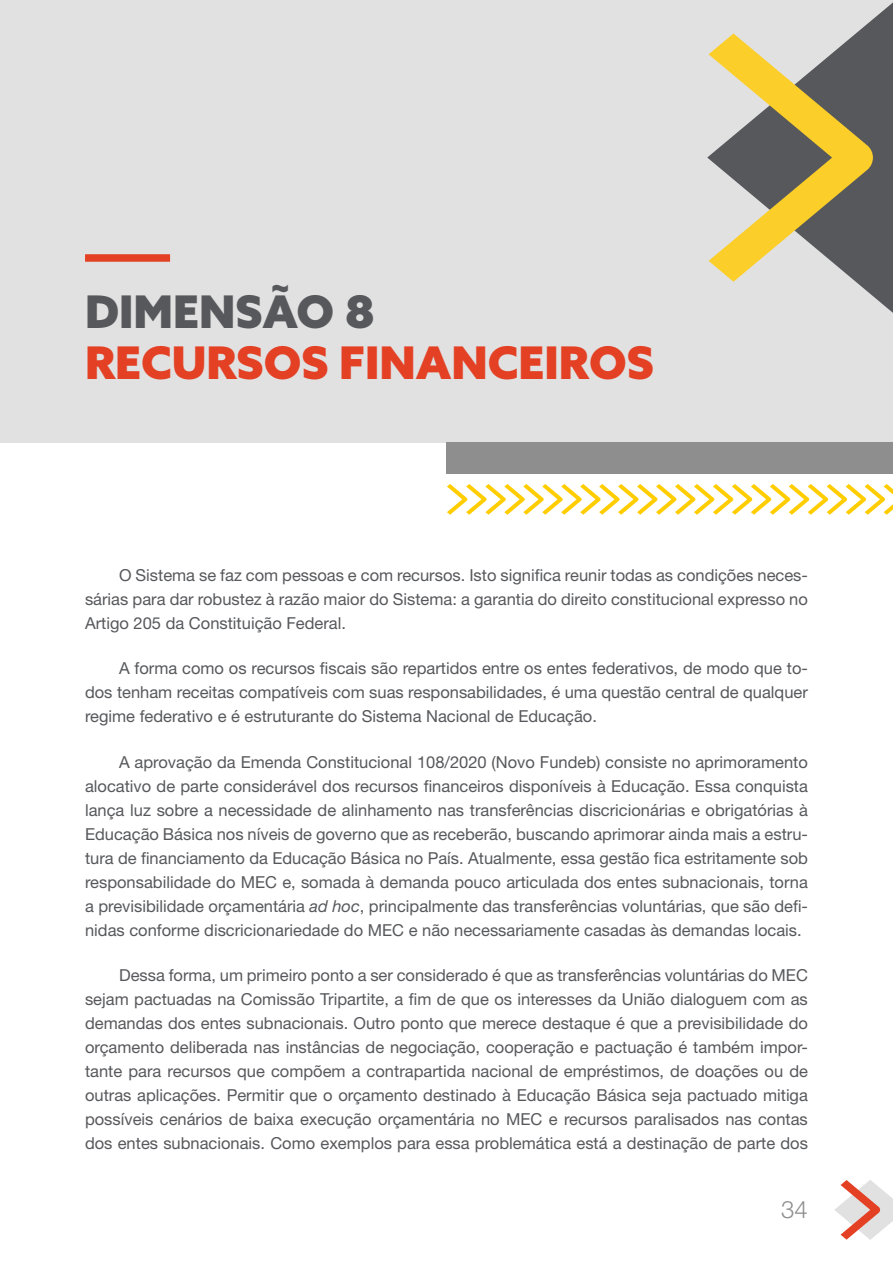
<style>
.page{position:relative;width:893px;height:1263px;background:#fff}
.page>*{position:absolute;margin:0;border:0;box-sizing:border-box;transform-origin:0 0}
.Título_capítulo_ci{font:900 45px "Azo Sans";color:#e34024}
.Título_capítulo_ci-2{font:900 45px "Azo Sans";color:#57585b}
.t1{font:300 24px "Helvetica Neue LT Std";color:#8e8e8e}
.Parágrafo{font:16.5px/24px "Helvetica Neue LT Std";color:#57585b;text-align:justify}
.s1{font-style:italic}
</style>
<div class="page">
<svg style="left:835px;top:1180px;width:58px;height:60px"></svg>
<div style="left:0;top:0;width:893px;height:442px;background:#e1e1e1"></div>
<div style="left:446px;top:442px;width:447px;height:32px;background:#8e8e8e"></div>
<svg style="left:733px;top:2px;width:160px;height:311px"></svg>
<svg style="left:170px;top:34px;width:703px;height:248px"></svg>
<svg style="left:447px;top:484px;width:446px;height:31px"></svg>
<div style="left:85px;top:254px;width:85px;height:8px;background:#e34024"></div>
<p class="Título_capítulo_ci-2" style="left:85px;top:281px;width:291px">DIMENSÃO 8</p>
<p class="Título_capítulo_ci" style="left:85px;top:332px;width:570px">RECURSOS FINANCEIROS</p>
<p class="Parágrafo" style="left:85px;top:563px;width:724px;text-indent:34px">O Sistema se faz com pessoas e com recursos. Isto significa reunir todas as condições neces&shy;sárias para dar robustez à razão maior do Sistema: a garantia do direito constitucional expresso no Artigo 205 da Constituição Federal.</p>
<p class="Parágrafo" style="left:85px;top:656px;width:724px;text-indent:34px">A forma como os recursos fiscais são repartidos entre os entes federativos, de modo que to&shy;dos tenham receitas compatíveis com suas responsabilidades, é uma questão central de qualquer regime federativo e é estruturante do Sistema Nacional de Educação.</p>
<p class="Parágrafo" style="left:85px;top:750px;width:724px;text-indent:34px">A aprovação da Emenda Constitucional 108/2020 (Novo Fundeb) consiste no aprimoramento alocativo de parte considerável dos recursos financeiros disponíveis à Educação. Essa conquista lança luz sobre a necessidade de alinhamento nas transferências discricionárias e obrigatórias à Educação Básica nos níveis de governo que as receberão, buscando aprimorar ainda mais a estru&shy;tura de financiamento da Educação Básica no País. Atualmente, essa gestão fica estritamente sob responsabilidade do MEC e, somada à demanda pouco articulada dos entes subnacionais, torna a previsibilidade orçamentária <span class="s1">ad hoc</span>, principalmente das transferências voluntárias, que são defi&shy;nidas conforme discricionariedade do MEC e não necessariamente casadas às demandas locais.</p>
<p class="Parágrafo" style="left:85px;top:963px;width:724px;text-indent:34px">Dessa forma, um primeiro ponto a ser considerado é que as transferências voluntárias do MEC sejam pactuadas na Comissão Tripartite, a fim de que os interesses da União dialoguem com as demandas dos entes subnacionais. Outro ponto que merece destaque é que a previsibilidade do orçamento deliberada nas instâncias de negociação, cooperação e pactuação é também impor&shy;tante para recursos que compõem a contrapartida nacional de empréstimos, de doações ou de outras aplicações. Permitir que o orçamento destinado à Educação Básica seja pactuado mitiga possíveis cenários de baixa execução orçamentária no MEC e recursos paralisados nas contas dos entes subnacionais. Como exemplos para essa problemática está a destinação de parte dos</p>
<h2 class="t1" style="left:781px;top:1195px;width:28px">34</h2>
</div>
